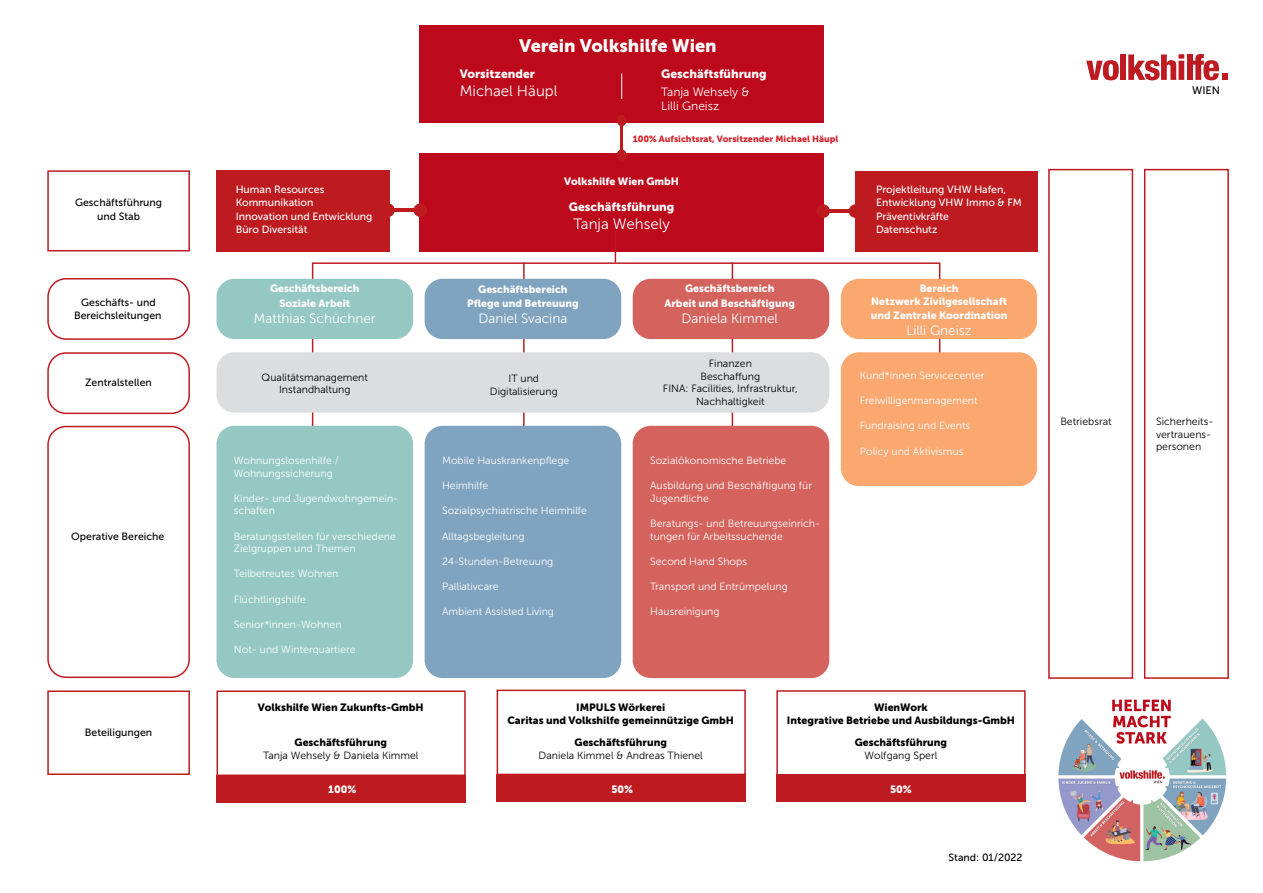
<style>
.page{position:relative;width:1263px;height:893px;background:#fff}
.page>*{position:absolute;margin:0;border:0;box-sizing:border-box;transform-origin:0 0}
.t1{font:18px "Museo Sans 900";color:#fff}
.t2{font:15px "Museo Sans 300";color:#fff}
.t3{font:13.5px "Museo Sans 300";color:#fff}
.t4{font:12px "Museo Sans 900";color:#fff}
.t5{font:12px "Museo Sans 300";color:#fff}
.t6{font:10.95px "Museo Sans 500";color:#000}
.t7{font:10.5px/12.6px "Museo Sans 300";color:#fff}
.t8{font:10.5px/12.6px "Museo Sans 300";color:#000}
.t9{font:10.5px "Museo Sans 900";color:#fff}
.t10{font:10.5px "Museo Sans 900";color:#000}
.t11{font:10.5px/13.5px "Museo Sans 500";color:#fff}
.t12{font:10.5px "Museo Sans 500";color:#000101}
.t13{font:10.5px/13.5px "Museo Sans 500";color:#000;text-align:center}
.t14{font:9px "Museo Sans 900";color:#d2232a}
</style>
<div class="page">
<div style="left:497px;top:690px;width:249px;height:85px;border:2px solid #bd1b20"></div>
<div style="left:776px;top:690px;width:249px;height:86px;border:2px solid #bd1b20"></div>
<div style="left:497px;top:774px;width:249px;height:27px;background:#bd1b20"></div>
<div style="left:776px;top:775px;width:249px;height:27px;background:#bd1b20"></div>
<div style="left:855px;top:171px;width:182px;height:80px;background:#bd1b20"></div>
<div style="left:217px;top:171px;width:173px;height:81px;background:#bd1b20"></div>
<div style="left:420px;top:153px;width:404px;height:98px;background:#bc091b"></div>
<div style="left:420px;top:25px;width:404px;height:97px;background:#bc091b"></div>
<img style="left:1058px;top:699px;width:169px;height:163px">
<div style="left:617px;top:115px;width:10px;height:11px;background:#bd1b20;border-radius:50%"></div>
<div style="left:617px;top:149px;width:10px;height:12px;background:#bd1b20;border-radius:50%"></div>
<hr style="left:620px;top:125px;width:3px;height:26px;background:#bd1b20">
<svg style="left:311px;top:262px;width:630px;height:404px"></svg>
<hr style="left:523px;top:262px;width:2px;height:403px;background:#bd1b20">
<hr style="left:732px;top:262px;width:1px;height:403px;background:#bd1b20">
<hr style="left:615px;top:231px;width:1px;height:32px;background:#bd1b20">
<div style="left:217px;top:279px;width:196px;height:60px;background:#95c8c3;border-radius:18px"></div>
<div style="left:47px;top:278px;width:143px;height:62px;border:2px solid #bd1b20;border-radius:18px"></div>
<div style="left:47px;top:352px;width:143px;height:62px;border:2px solid #bd1b20;border-radius:18px"></div>
<div style="left:47px;top:426px;width:143px;height:252px;border:2px solid #bd1b20;border-radius:18px"></div>
<div style="left:217px;top:352px;width:612px;height:61px;background:#dcddde;border-radius:18px"></div>
<div style="left:425px;top:279px;width:196px;height:60px;background:#80a3bf;border-radius:18px"></div>
<div style="left:633px;top:279px;width:196px;height:60px;background:#d4635d;border-radius:18px"></div>
<div style="left:633px;top:426px;width:196px;height:252px;background:#d4635d;border-radius:18px"></div>
<div style="left:425px;top:426px;width:196px;height:252px;background:#80a3bf;border-radius:18px"></div>
<div style="left:217px;top:426px;width:196px;height:252px;background:#95c8c3;border-radius:18px"></div>
<div style="left:1048px;top:169px;width:85px;height:510px;border:2px solid #bd1b20"></div>
<div style="left:1144px;top:169px;width:85px;height:510px;border:2px solid #bd1b20"></div>
<div style="left:413px;top:203px;width:14px;height:14px;background:#bd1b20;border-radius:50%"></div>
<div style="left:381px;top:203px;width:14px;height:14px;background:#bd1b20;border-radius:50%"></div>
<hr style="left:389px;top:208px;width:31px;height:4px;background:#bd1b20">
<div style="left:849px;top:204px;width:13px;height:14px;background:#bd1b20;border-radius:50%"></div>
<div style="left:816px;top:204px;width:14px;height:14px;background:#bd1b20;border-radius:50%"></div>
<hr style="left:824px;top:209px;width:31px;height:4px;background:#bd1b20">
<svg style="left:1086px;top:60px;width:33px;height:20px"></svg>
<div style="left:1120px;top:55px;width:6px;height:25px;background:#bd1b21"></div>
<svg style="left:1128px;top:54px;width:56px;height:26px"></svg>
<div style="left:1187px;top:55px;width:5px;height:25px;background:#bd1b21"></div>
<svg style="left:1193px;top:54px;width:34px;height:26px"></svg>
<div style="left:47px;top:170px;width:143px;height:81px;border:2px solid #bd1b20"></div>
<div style="left:47px;top:690px;width:143px;height:85px;border:2px solid #bd1b20"></div>
<div style="left:217px;top:690px;width:249px;height:86px;border:2px solid #bd1b20"></div>
<div style="left:217px;top:775px;width:249px;height:27px;background:#bd1b20"></div>
<svg style="left:621px;top:74px;width:1px;height:25px"></svg>
<div style="left:841px;top:352px;width:196px;height:134px;background:#faa770;border-radius:18px"></div>
<svg style="left:841px;top:471px;width:15px;height:15px"></svg>
<div style="left:841px;top:279px;width:196px;height:60px;background:#faa770;border-radius:18px"></div>
<p class="t13" style="left:75px;top:196px;width:89px">Geschäftsführung und Stab</p>
<p class="t12" style="left:81px;top:297px;width:76px">Geschäfts- und</p>
<p class="t12" style="left:74px;top:309px;width:89px">Bereichsleitungen</p>
<p class="t12" style="left:85px;top:377px;width:68px">Zentralstellen</p>
<p class="t12" style="left:71px;top:531px;width:95px">Operative Bereiche</p>
<p class="t12" style="left:85px;top:727px;width:69px">Beteiligungen</p>
<p class="t1" style="left:519px;top:36px;width:199px">Verein Volkshilfe Wien</p>
<p class="t4" style="left:460px;top:67px;width:77px">Vorsitzender</p>
<p class="t2" style="left:460px;top:83px;width:99px">Michael Häupl</p>
<p class="t4" style="left:661px;top:67px;width:107px">Geschäftsführung</p>
<p class="t5" style="left:661px;top:86px;width:90px">Tanja Wehsely &amp;</p>
<p class="t5" style="left:661px;top:99px;width:59px">Lilli Gneisz</p>
<p class="t11" style="left:236px;top:182px;width:90px">Human Resources</p>
<p class="t11" style="left:236px;top:196px;width:79px">Kommunikation</p>
<p class="t11" style="left:236px;top:209px;width:138px">Innovation und Entwicklung</p>
<p class="t11" style="left:236px;top:223px;width:73px">Büro Diversität</p>
<p class="t9" style="left:270px;top:283px;width:91px">Geschäftsbereich</p>
<p class="t9" style="left:279px;top:297px;width:72px">Soziale Arbeit</p>
<p class="t3" style="left:254px;top:311px;width:123px">Matthias Schüchner</p>
<p class="t8" style="left:262px;top:371px;width:108px">Qualitätsmanagement</p>
<p class="t8" style="left:279px;top:383px;width:73px">Instandhaltung</p>
<p class="t7" style="left:234px;top:454px;width:106px">Wohnungslosenhilfe /</p>
<p class="t7" style="left:234px;top:467px;width:100px">Wohnungssicherung</p>
<p class="t7" style="left:234px;top:492px;width:166px">Kinder- und Jugendwohngemein&shy;schaften</p>
<p class="t7" style="left:234px;top:530px;width:163px">Beratungsstellen für verschiedene<br>Zielgruppen und Themen</p>
<p class="t7" style="left:234px;top:568px;width:106px">Teilbetreutes Wohnen</p>
<p class="t7" style="left:234px;top:593px;width:74px">Flüchtlingshilfe</p>
<p class="t7" style="left:234px;top:618px;width:109px">Senior*innen-Wohnen</p>
<p class="t7" style="left:234px;top:643px;width:123px">Not- und Winterquartiere</p>
<p class="t14" style="left:633px;top:134px;width:207px">100% Aufsichtsrat, Vorsitzender Michael Häupl</p>
<p class="t9" style="left:564px;top:175px;width:116px">Volkshilfe Wien GmbH</p>
<p class="t4" style="left:569px;top:199px;width:107px">Geschäftsführung</p>
<p class="t2" style="left:573px;top:215px;width:98px">Tanja Wehsely</p>
<p class="t9" style="left:478px;top:283px;width:91px">Geschäftsbereich</p>
<p class="t9" style="left:467px;top:297px;width:113px">Pflege und Betreuung</p>
<p class="t3" style="left:478px;top:311px;width:90px">Daniel Svacina</p>
<p class="t8" style="left:509px;top:372px;width:32px">IT und</p>
<p class="t8" style="left:490px;top:385px;width:69px">Digitalisierung</p>
<p class="t7" style="left:442px;top:454px;width:129px">Mobile Hauskrankenpflege</p>
<p class="t7" style="left:442px;top:479px;width:48px">Heimhilfe</p>
<p class="t7" style="left:442px;top:505px;width:146px">Sozialpsychiatrische Heimhilfe</p>
<p class="t7" style="left:442px;top:530px;width:84px">Alltagsbegleitung</p>
<p class="t7" style="left:442px;top:555px;width:113px">24-Stunden-Betreuung</p>
<p class="t7" style="left:442px;top:580px;width:58px">Palliativcare</p>
<p class="t7" style="left:442px;top:605px;width:114px">Ambient Assisted Living</p>
<p class="t9" style="left:685px;top:283px;width:91px">Geschäftsbereich</p>
<p class="t9" style="left:664px;top:297px;width:132px">Arbeit und Beschäftigung</p>
<p class="t3" style="left:682px;top:311px;width:98px">Daniela Kimmel</p>
<p class="t8" style="left:709px;top:357px;width:45px">Finanzen</p>
<p class="t8" style="left:700px;top:370px;width:61px">Beschaffung</p>
<p class="t8" style="left:663px;top:383px;width:136px">FINA: Facilities, Infrastruktur,</p>
<p class="t8" style="left:696px;top:395px;width:70px">Nachhaltigkeit</p>
<p class="t7" style="left:650px;top:454px;width:138px">Sozialökonomische Betriebe</p>
<p class="t7" style="left:650px;top:479px;width:163px">Ausbildung und Beschäftigung für<br>Jugendliche</p>
<p class="t7" style="left:650px;top:517px;width:172px">Beratungs- und Betreuungseinrich&shy;tungen für Arbeitssuchende</p>
<p class="t7" style="left:650px;top:555px;width:98px">Second Hand Shops</p>
<p class="t7" style="left:650px;top:580px;width:139px">Transport und Entrümpelung</p>
<p class="t7" style="left:650px;top:605px;width:71px">Hausreinigung</p>
<p class="t11" style="left:876px;top:182px;width:148px">Projektleitung VHW Hafen,<br>Entwicklung VHW Immo &amp; FM</p>
<p class="t11" style="left:876px;top:209px;width:75px">Präventivkräfte</p>
<p class="t11" style="left:876px;top:223px;width:63px">Datenschutz</p>
<p class="t9" style="left:920px;top:282px;width:40px">Bereich</p>
<p class="t9" style="left:871px;top:295px;width:138px">Netzwerk Zivilgesellschaft</p>
<p class="t9" style="left:871px;top:309px;width:138px">und Zentrale Koordination</p>
<p class="t3" style="left:906px;top:323px;width:67px">Lilli Gneisz</p>
<p class="t7" style="left:860px;top:369px;width:126px">Kund*innen Servicecenter</p>
<p class="t7" style="left:860px;top:394px;width:119px">Freiwilligenmanagement</p>
<p class="t7" style="left:860px;top:420px;width:112px">Fundraising und Events</p>
<p class="t7" style="left:860px;top:445px;width:105px">Policy und Aktivismus</p>
<p class="t10" style="left:258px;top:701px;width:167px">Volkshilfe Wien Zukunfts-GmbH</p>
<p class="t10" style="left:576px;top:701px;width:91px">IMPULS Wörkerei</p>
<p class="t10" style="left:507px;top:714px;width:228px">Caritas und Volkshilfe gemeinnützige GmbH</p>
<p class="t10" style="left:874px;top:701px;width:55px">WienWork</p>
<p class="t10" style="left:787px;top:714px;width:230px">Integrative Betriebe und Ausbildungs-GmbH</p>
<p class="t10" style="left:295px;top:736px;width:94px">Geschäftsführung</p>
<p class="t8" style="left:263px;top:749px;width:157px">Tanja Wehsely &amp; Daniela Kimmel</p>
<p class="t10" style="left:575px;top:736px;width:94px">Geschäftsführung</p>
<p class="t8" style="left:539px;top:749px;width:166px">Daniela Kimmel &amp; Andreas Thienel</p>
<p class="t10" style="left:855px;top:736px;width:94px">Geschäftsführung</p>
<p class="t8" style="left:865px;top:749px;width:74px">Wolfgang Sperl</p>
<p class="t9" style="left:328px;top:783px;width:30px">100%</p>
<p class="t9" style="left:611px;top:783px;width:23px">50%</p>
<p class="t9" style="left:890px;top:783px;width:23px">50%</p>
<p class="t12" style="left:948px;top:852px;width:75px">Stand: 01/2022</p>
<p class="t6" style="left:1192px;top:84px;width:29px">WIEN</p>
<p class="t8" style="left:1060px;top:415px;width:53px">Betriebsrat</p>
<p class="t8" style="left:1156px;top:415px;width:59px">Sicherheits&shy;vertrauens&shy;personen</p>
</div>
